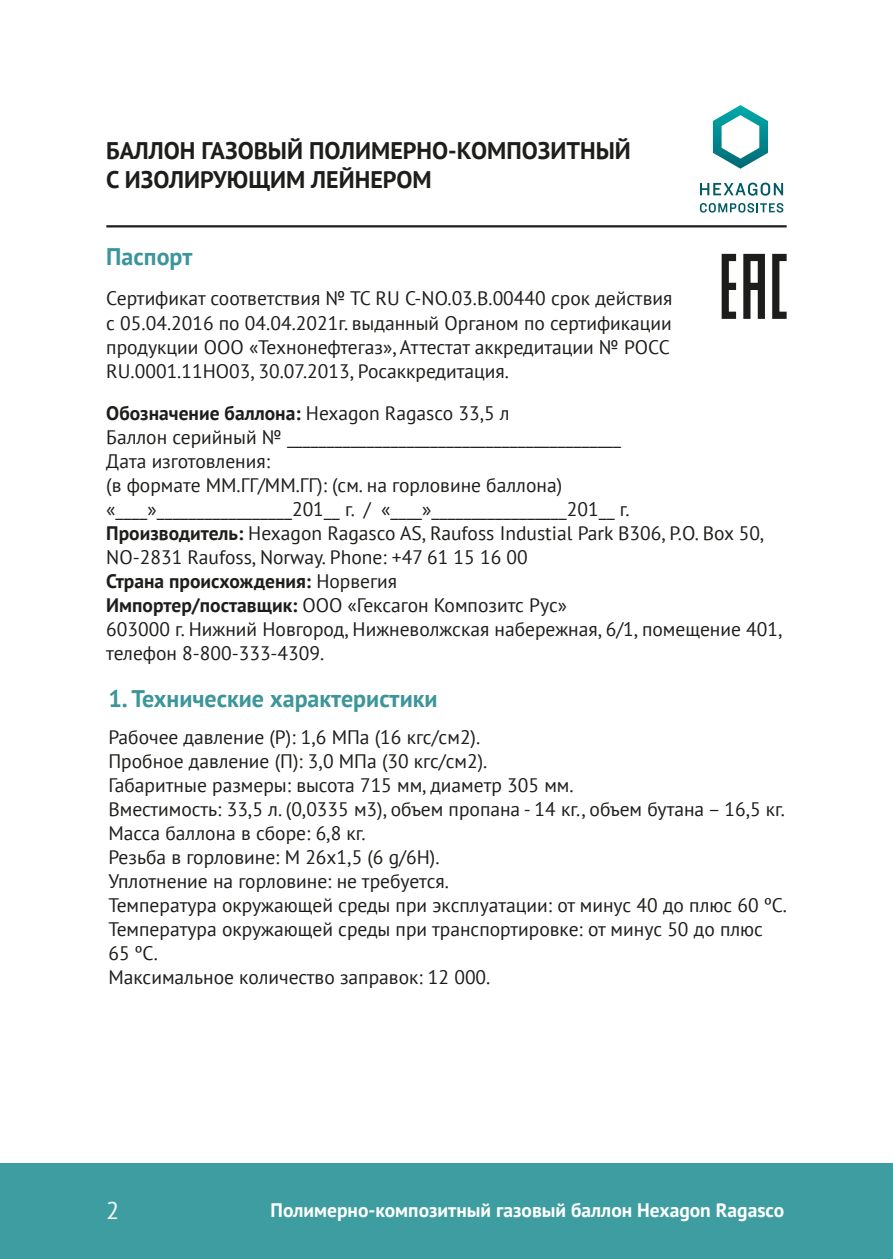
<style>
.page{position:relative;width:893px;height:1259px;background:#fff}
.page>*{position:absolute;margin:0;border:0;box-sizing:border-box;transform-origin:0 0}
.t1{font:700 24px/28.8px "PT Sans";color:#1d1d1b}
.t2{font:700 24px "PT Sans";color:#3c9699}
.t3{font:24px "PT Sans";color:#fff}
.t4{font:19.5px/24px "PT Sans";color:#1d1d1b}
.t5{font:700 19.5px "PT Sans";color:#fff}
.s1{font-weight:700}
</style>
<div class="page">
<svg style="left:700px;top:183px;width:83px;height:13px"></svg>
<svg style="left:700px;top:203px;width:83px;height:10px"></svg>
<svg style="left:713px;top:105px;width:55px;height:64px"></svg>
<hr style="left:106px;top:225px;width:681px;height:2px;background:#1d1d1b">
<div style="left:0;top:1162px;width:893px;height:97px;background:#3e9da0"></div>
<svg style="left:722px;top:254px;width:65px;height:65px"></svg>
<p class="t1" style="left:106px;top:136px;width:526px">БАЛЛОН ГАЗОВЫЙ ПОЛИМЕРНО-КОМПОЗИТНЫЙ<br>С ИЗОЛИРУЮЩИМ ЛЕЙНЕРОМ</p>
<p class="t2" style="left:106px;top:241px;width:88px">Паспорт</p>
<p class="t4" style="left:106px;top:286px;width:567px">Сертификат соответствия № ТС RU С-NO.03.B.00440 срок действия с 05.04.2016 по 04.04.2021г. выданный Органом по сертификации продукции ООО «Технонефтегаз», Аттестат аккредитации № РОСС RU.0001.11НО03, 30.07.2013, Росаккредитация.</p>
<p class="t4" style="left:106px;top:401px;width:678px"><span class="s1">Обозначение баллона:</span> Hexagon Ragasco 33,5 л<br>Баллон серийный № __________________________________________<br>Дата изготовления:<br>(в формате ММ.ГГ/ММ.ГГ): (см. на горловине баллона) «____»_________________201__ г. / «____»_________________201__ г.<br><span class="s1">Производитель:</span> Hexagon Ragasco AS, Raufoss Industial Park B306, P.O. Box 50, NO-2831 Raufoss, Norway. Phone: +47 61 15 16 00<br><span class="s1">Страна происхождения:</span> Норвегия<br><span class="s1">Импортер/поставщик:</span> ООО «Гексагон Композитс Рус»<br>603000 г. Нижний Новгород, Нижневолжская набережная, 6/1, помещение 401, телефон 8-800-333-4309.</p>
<p class="t2" style="left:108px;top:682px;width:331px">1. Технические характеристики</p>
<p class="t4" style="left:108px;top:725px;width:680px">Рабочее давление (Р): 1,6 МПа (16 кгс/см2).<br>Пробное давление (П): 3,0 МПа (30 кгс/см2).<br>Габаритные размеры: высота 715 мм, диаметр 305 мм.<br>Вместимость: 33,5 л. (0,0335 м3), объем пропана - 14 кг., объем бутана – 16,5 кг.<br>Масса баллона в сборе: 6,8 кг.<br>Резьба в горловине: М 26х1,5 (6 g/6H).<br>Уплотнение на горловине: не требуется.<br>Температура окружающей среды при эксплуатации: от минус 40 до плюс 60 ºС.<br>Температура окружающей среды при транспортировке: от минус 50 до плюс 65 ºС.<br>Максимальное количество заправок: 12 000.</p>
<p class="t3" style="left:106px;top:1195px;width:15px">2</p>
<p class="t5" style="left:271px;top:1197px;width:515px">Полимерно-композитный газовый баллон Hexagon Ragasco</p>
</div>
